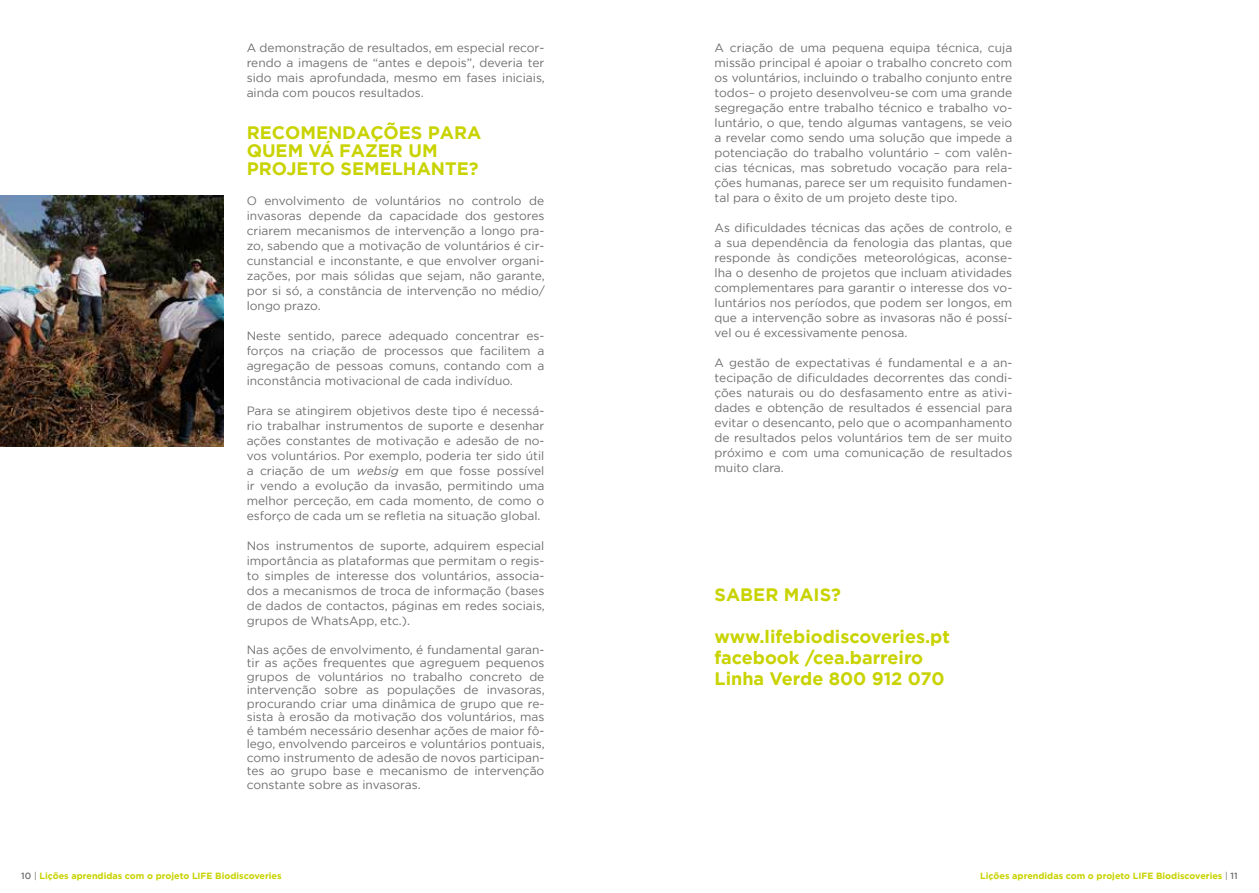
<style>
.page{position:relative;width:1259px;height:893px;background:#fff}
.page>*{position:absolute;margin:0;border:0;box-sizing:border-box;transform-origin:0 0}
.t1{font:700 18px/18px "Gotham";color:#c8d300}
.t2{font:12px/15px "Gotham";color:#706f6f;text-align:justify}
.t3{font:700 9px "Gotham";color:#c8d300}
.s1{font-style:italic}
.s2{font-weight:500;color:#706f6f}
.s3{font-weight:400;color:#706f6f}
</style>
<div class="page">
<img style="left:0;top:196px;width:223px;height:250px">
<p class="t2" style="left:247px;top:40px;width:300px">A demonstração de resultados, em especial recor&shy;rendo a imagens de “antes e depois”, deveria ter sido mais aprofundada, mesmo em fases iniciais, ainda com poucos resultados.</p>
<h1 class="t1" style="left:247px;top:124px;width:236px">RECOMENDAÇÕES PARA<br>QUEM VÁ FAZER UM<br>PROJETO SEMELHANTE?</h1>
<p class="t2" style="left:247px;top:193px;width:300px">O envolvimento de voluntários no controlo de invasoras depende da capacidade dos gestores criarem mecanismos de intervenção a longo pra&shy;zo, sabendo que a motivação de voluntários é cir&shy;cunstancial e inconstante, e que envolver organi&shy;zações, por mais sólidas que sejam, não garante, por si só, a constância de intervenção no médio/ longo prazo.</p>
<p class="t2" style="left:247px;top:328px;width:299px">Neste sentido, parece adequado concentrar es&shy;forços na criação de processos que facilitem a agregação de pessoas comuns, contando com a inconstância motivacional de cada indivíduo.</p>
<p class="t2" style="left:247px;top:403px;width:299px">Para se atingirem objetivos deste tipo é necessá&shy;rio trabalhar instrumentos de suporte e desenhar ações constantes de motivação e adesão de no&shy;vos voluntários. Por exemplo, poderia ter sido útil a criação de um <span class="s1">websig</span> em que fosse possível ir vendo a evolução da invasão, permitindo uma melhor perceção, em cada momento, de como o esforço de cada um se refletia na situação global.</p>
<p class="t2" style="left:247px;top:538px;width:300px">Nos instrumentos de suporte, adquirem especial importância as plataformas que permitam o regis&shy;to simples de interesse dos voluntários, associa&shy;dos a mecanismos de troca de informação (bases de dados de contactos, páginas em redes sociais, grupos de WhatsApp, etc.).</p>
<p class="t2" style="left:247px;top:642px;width:300px;line-height:13.5px">Nas ações de envolvimento, é fundamental garan&shy;tir as ações frequentes que agreguem pequenos grupos de voluntários no trabalho concreto de intervenção sobre as populações de invasoras, procurando criar uma dinâmica de grupo que re&shy;sista à erosão da motivação dos voluntários, mas é também necessário desenhar ações de maior fô&shy;lego, envolvendo parceiros e voluntários pontuais, como instrumento de adesão de novos participan&shy;tes ao grupo base e mecanismo de intervenção constante sobre as invasoras.</p>
<p class="t3" style="left:21px;top:870px;width:262px"><span class="s2">10</span> <span class="s3">|</span> Lições aprendidas com o projeto LIFE Biodiscoveries</p>
<p class="t2" style="left:714px;top:40px;width:299px">A criação de uma pequena equipa técnica, cuja missão principal é apoiar o trabalho concreto com os voluntários, incluindo o trabalho conjunto entre todos– o projeto desenvolveu-se com uma grande segregação entre trabalho técnico e trabalho vo&shy;luntário, o que, tendo algumas vantagens, se veio a revelar como sendo uma solução que impede a potenciação do trabalho voluntário – com valên&shy;cias técnicas, mas sobretudo vocação para rela&shy;ções humanas, parece ser um requisito fundamen&shy;tal para o êxito de um projeto deste tipo.</p>
<p class="t2" style="left:714px;top:220px;width:299px">As dificuldades técnicas das ações de controlo, e a sua dependência da fenologia das plantas, que responde às condições meteorológicas, aconse&shy;lha o desenho de projetos que incluam atividades complementares para garantir o interesse dos vo&shy;luntários nos períodos, que podem ser longos, em que a intervenção sobre as invasoras não é possí&shy;vel ou é excessivamente penosa.</p>
<p class="t2" style="left:714px;top:355px;width:299px">A gestão de expectativas é fundamental e a an&shy;tecipação de dificuldades decorrentes das condi&shy;ções naturais ou do desfasamento entre as ativi&shy;dades e obtenção de resultados é essencial para evitar o desencanto, pelo que o acompanhamento de resultados pelos voluntários tem de ser muito próximo e com uma comunicação de resultados muito clara.</p>
<h1 class="t1" style="left:714px;top:586px;width:128px">SABER MAIS?</h1>
<h1 class="t1" style="left:714px;top:626px;width:237px;line-height:21px">www.lifebiodiscoveries.pt facebook /cea.barreiro<br>Linha Verde 800 912 070</h1>
<p class="t3" style="left:980px;top:870px;width:259px">Lições aprendidas com o projeto LIFE Biodiscoveries <span class="s3">|</span> <span class="s2">11</span></p>
</div>
